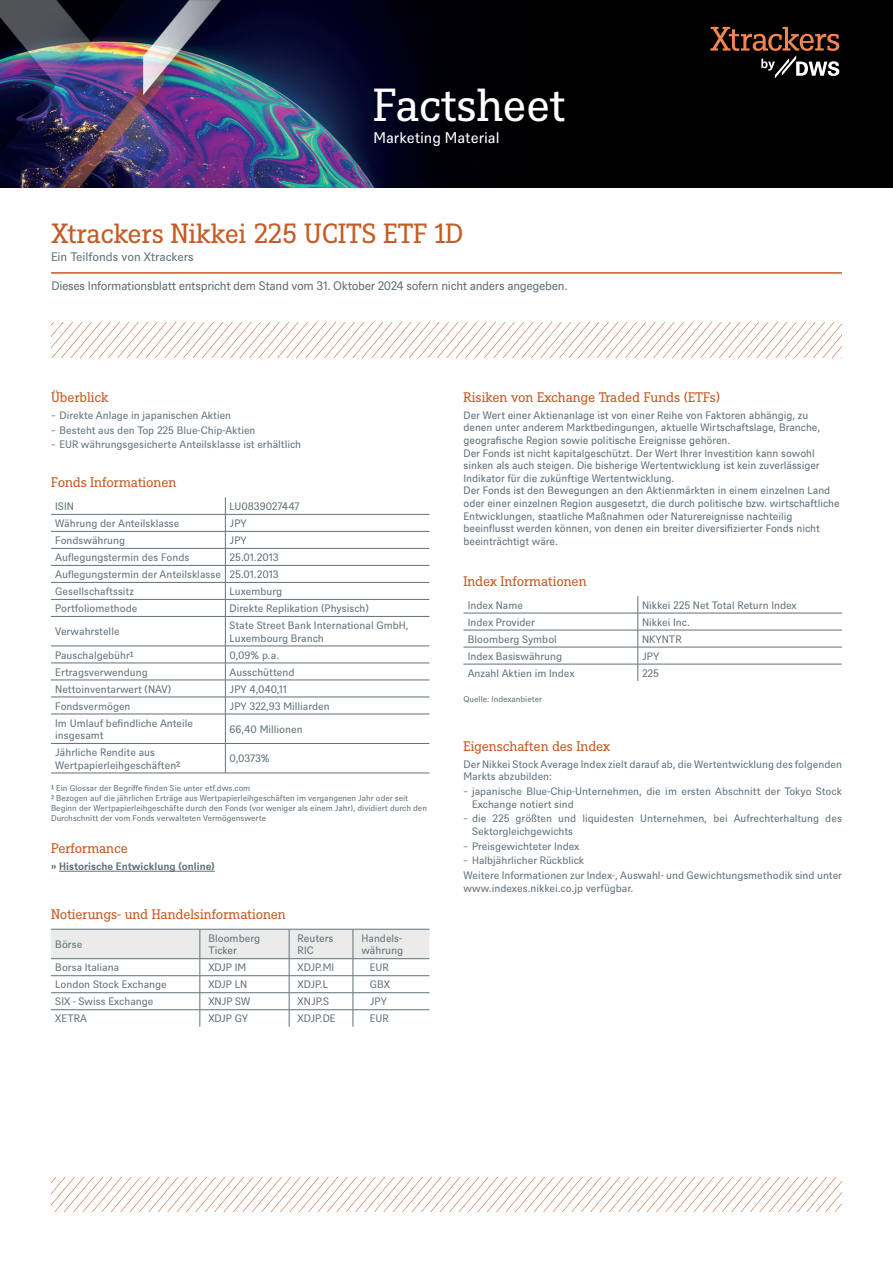
<style>
.page{position:relative;width:893px;height:1263px;background:#fff}
.page>*{position:absolute;margin:0;border:0;box-sizing:border-box;transform-origin:0 0}
.t1{font:45px "DWS Slab";letter-spacing:-.01em;color:#fff}
.t2{font:27px "DWS Slab";color:#c55c26}
.t3{font:15px "DWS Sans";color:#fff}
.t4{font:13.5px "DWS Slab";letter-spacing:-.01em;color:#c55c26}
.t5{font:12px "DWS Sans TT";letter-spacing:-.025em;color:#627179}
.t6{font:12px "DWS Sans";color:#627179}
.t7{font:10.5px/12.6px "DWS Sans";color:#627179}
.t8{font:10.5px/12.6px "DWS Sans TT";letter-spacing:-.005em;color:#627179}
.t9{font:700 10.5px "DWS Sans";color:#627179}
.t10{font:8.25px/9.9px "DWS Sans";color:#627179}
</style>
<div class="page">
<hr style="left:59px;top:871px;width:156px;height:1px;background:#627179">
<hr style="left:51px;top:514px;width:174px;height:1px;background:#627179">
<hr style="left:225px;top:514px;width:204px;height:1px;background:#627179">
<hr style="left:51px;top:531px;width:174px;height:1px;background:#627179">
<hr style="left:225px;top:531px;width:204px;height:1px;background:#627179">
<hr style="left:51px;top:548px;width:174px;height:1px;background:#627179">
<hr style="left:225px;top:548px;width:204px;height:1px;background:#627179">
<hr style="left:51px;top:565px;width:174px;height:1px;background:#627179">
<hr style="left:225px;top:565px;width:204px;height:1px;background:#627179">
<hr style="left:51px;top:582px;width:174px;height:1px;background:#627179">
<hr style="left:225px;top:582px;width:204px;height:1px;background:#627179">
<hr style="left:51px;top:599px;width:174px;height:1px;background:#627179">
<hr style="left:225px;top:599px;width:204px;height:1px;background:#627179">
<hr style="left:51px;top:616px;width:174px;height:1px;background:#627179">
<hr style="left:225px;top:616px;width:204px;height:1px;background:#627179">
<hr style="left:51px;top:646px;width:174px;height:1px;background:#627179">
<hr style="left:225px;top:646px;width:204px;height:1px;background:#627179">
<hr style="left:51px;top:663px;width:174px;height:1px;background:#627179">
<hr style="left:225px;top:663px;width:204px;height:1px;background:#627179">
<hr style="left:51px;top:680px;width:174px;height:1px;background:#627179">
<hr style="left:51px;top:697px;width:174px;height:1px;background:#627179">
<hr style="left:51px;top:714px;width:174px;height:1px;background:#627179">
<hr style="left:51px;top:743px;width:174px;height:1px;background:#627179">
<hr style="left:51px;top:773px;width:174px;height:1px;background:#627179">
<hr style="left:225px;top:773px;width:204px;height:1px;background:#627179">
<hr style="left:225px;top:680px;width:204px;height:1px;background:#627179">
<hr style="left:225px;top:697px;width:204px;height:1px;background:#627179">
<hr style="left:225px;top:714px;width:204px;height:1px;background:#627179">
<hr style="left:225px;top:743px;width:204px;height:1px;background:#627179">
<svg style="left:225px;top:497px;width:1px;height:276px"></svg>
<svg style="left:51px;top:929px;width:378px;height:98px"></svg>
<hr style="left:463px;top:613px;width:175px;height:1px;background:#627179">
<hr style="left:638px;top:613px;width:204px;height:1px;background:#627179">
<hr style="left:463px;top:630px;width:175px;height:1px;background:#627179">
<hr style="left:638px;top:630px;width:204px;height:1px;background:#627179">
<hr style="left:463px;top:647px;width:175px;height:1px;background:#627179">
<hr style="left:638px;top:647px;width:204px;height:1px;background:#627179">
<hr style="left:463px;top:664px;width:175px;height:1px;background:#627179">
<hr style="left:638px;top:664px;width:204px;height:1px;background:#627179">
<svg style="left:638px;top:596px;width:1px;height:85px"></svg>
<hr style="left:51px;top:272px;width:791px;height:2px;background:#c55c26">
<svg style="left:52px;top:322px;width:790px;height:35px"></svg>
<img style="left:0;top:0;width:893px;height:188px">
<svg style="left:710px;top:27px;width:129px;height:51px;background:#3a2921"></svg>
<svg style="left:51px;top:1177px;width:791px;height:35px"></svg>
<h1 class="t1" style="left:373px;top:74px;width:193px">Factsheet</h1>
<h3 class="t3" style="left:373px;top:127px;width:128px">Marketing Material</h3>
<h2 class="t2" style="left:51px;top:215px;width:414px">Xtrackers Nikkei 225 UCITS ETF 1D</h2>
<p class="t6" style="left:51px;top:249px;width:144px">Ein Teilfonds von Xtrackers</p>
<p class="t5" style="left:51px;top:278px;width:518px">Dieses Informationsblatt entspricht dem Stand vom 31. Oktober 2024 sofern nicht anders angegeben.</p>
<p class="t4" style="left:51px;top:388px;width:59px">Überblick</p>
<p class="t7" style="left:51px;top:407px;width:252px;line-height:14.7px">̵ Direkte Anlage in japanischen Aktien<br>̵ Besteht aus den Top 225 Blue-Chip-Aktien<br>̵ EUR währungsgesicherte Anteilsklasse ist erhältlich</p>
<p class="t4" style="left:51px;top:473px;width:127px">Fonds Informationen</p>
<p class="t7" style="left:55px;top:499px;width:20px">ISIN</p>
<p class="t7" style="left:230px;top:499px;width:71px">LU0839027447</p>
<p class="t7" style="left:55px;top:516px;width:126px">Währung der Anteilsklasse</p>
<p class="t7" style="left:230px;top:516px;width:19px">JPY</p>
<p class="t7" style="left:55px;top:533px;width:71px">Fondswährung</p>
<p class="t7" style="left:230px;top:533px;width:19px">JPY</p>
<p class="t7" style="left:55px;top:550px;width:136px">Auflegungstermin des Fonds</p>
<p class="t7" style="left:55px;top:548px;width:225px;line-height:17px;text-align:justify;text-indent:174px">25.01.2013<br>Auflegungstermin der Anteilsklasse 25.01.2013<br>Gesellschaftssitz</p>
<p class="t7" style="left:230px;top:584px;width:54px">Luxemburg</p>
<p class="t7" style="left:55px;top:601px;width:84px">Portfoliomethode</p>
<p class="t7" style="left:230px;top:601px;width:141px">Direkte Replikation (Physisch)</p>
<p class="t7" style="left:55px;top:625px;width:66px">Verwahrstelle</p>
<p class="t7" style="left:230px;top:618px;width:181px">State Street Bank International GmbH,<br>Luxembourg Branch</p>
<p class="t7" style="left:55px;top:648px;width:80px">Pauschalgebühr¹</p>
<p class="t7" style="left:230px;top:648px;width:51px">0,09% p.a.</p>
<p class="t7" style="left:55px;top:665px;width:94px">Ertragsverwendung</p>
<p class="t7" style="left:230px;top:665px;width:66px">Ausschüttend</p>
<p class="t7" style="left:55px;top:682px;width:117px">Nettoinventarwert (NAV)</p>
<p class="t7" style="left:230px;top:682px;width:59px">JPY 4,040,11</p>
<p class="t7" style="left:55px;top:699px;width:77px">Fondsvermögen</p>
<p class="t7" style="left:230px;top:699px;width:102px">JPY 322,93 Milliarden</p>
<p class="t7" style="left:55px;top:716px;width:139px">Im Umlauf befindliche Anteile insgesamt</p>
<p class="t7" style="left:230px;top:722px;width:75px">66,40 Millionen</p>
<p class="t7" style="left:55px;top:745px;width:127px">Jährliche Rendite aus<br>Wertpapierleihgeschäften²</p>
<p class="t7" style="left:230px;top:752px;width:42px">0,0373%</p>
<p class="t10" style="left:51px;top:783px;width:377px">¹ Ein Glossar der Begriffe finden Sie unter etf.dws.com<br>² Bezogen auf die jährlichen Erträge aus Wertpapierleihgeschäften im vergangenen Jahr oder seit Beginn der Wertpapierleihgeschäfte durch den Fonds (vor weniger als einem Jahr), dividiert durch den Durchschnitt der vom Fonds verwalteten Vermögenswerte</p>
<p class="t4" style="left:51px;top:839px;width:78px">Performance</p>
<p class="t9" style="left:51px;top:859px;width:165px">» Historische Entwicklung (online)</p>
<p class="t4" style="left:51px;top:905px;width:236px">Notierungs- und Handelsinformationen</p>
<p class="t7" style="left:55px;top:937px;width:29px">Börse</p>
<p class="t7" style="left:208px;top:931px;width:53px">Bloomberg<br>Ticker</p>
<p class="t7" style="left:298px;top:931px;width:37px">Reuters<br>RIC</p>
<p class="t7" style="left:361px;top:931px;width:43px">Handels&shy;währung</p>
<p class="t7" style="left:55px;top:961px;width:66px">Borsa Italiana</p>
<p class="t7" style="left:208px;top:961px;width:39px">XDJP IM</p>
<p class="t7" style="left:298px;top:961px;width:38px">XDJP.MI</p>
<p class="t7" style="left:370px;top:961px;width:20px">EUR</p>
<p class="t7" style="left:55px;top:978px;width:113px">London Stock Exchange</p>
<p class="t7" style="left:208px;top:978px;width:41px">XDJP LN</p>
<p class="t7" style="left:298px;top:978px;width:32px">XDJP.L</p>
<p class="t7" style="left:370px;top:978px;width:22px">GBX</p>
<p class="t7" style="left:55px;top:995px;width:100px">SIX - Swiss Exchange</p>
<p class="t7" style="left:208px;top:995px;width:44px">XNJP SW</p>
<p class="t7" style="left:298px;top:995px;width:33px">XNJP.S</p>
<p class="t7" style="left:370px;top:995px;width:19px">JPY</p>
<p class="t7" style="left:55px;top:1012px;width:33px">XETRA</p>
<p class="t7" style="left:208px;top:1012px;width:41px">XDJP GY</p>
<p class="t7" style="left:298px;top:1012px;width:40px">XDJP.DE</p>
<p class="t7" style="left:370px;top:1012px;width:20px">EUR</p>
<p class="t4" style="left:463px;top:388px;width:258px">Risiken von Exchange Traded Funds (ETFs)</p>
<p class="t8" style="left:463px;top:408px;width:378px">Der Wert einer Aktienanlage ist von einer Reihe von Faktoren abhängig, zu denen unter anderem Marktbedingungen, aktuelle Wirtschaftslage, Branche, geografische Region sowie politische Ereignisse gehören.<br>Der Fonds ist nicht kapitalgeschützt. Der Wert Ihrer Investition kann sowohl sinken als auch steigen. Die bisherige Wertentwicklung ist kein zuverlässiger Indikator für die zukünftige Wertentwicklung.<br>Der Fonds ist den Bewegungen an den Aktienmärkten in einem einzelnen Land oder einer einzelnen Region ausgesetzt, die durch politische bzw. wirtschaftliche Entwicklungen, staatliche Maßnahmen oder Naturereignisse nachteilig beeinflusst werden können, von denen ein breiter diversifizierter Fonds nicht beeinträchtigt wäre.</p>
<p class="t4" style="left:463px;top:572px;width:125px">Index Informationen</p>
<p class="t7" style="left:468px;top:598px;width:57px">Index Name</p>
<p class="t7" style="left:642px;top:598px;width:156px">Nikkei 225 Net Total Return Index</p>
<p class="t7" style="left:468px;top:615px;width:69px">Index Provider</p>
<p class="t7" style="left:642px;top:615px;width:50px">Nikkei Inc.</p>
<p class="t7" style="left:468px;top:632px;width:91px">Bloomberg Symbol</p>
<p class="t7" style="left:642px;top:632px;width:41px">NKYNTR</p>
<p class="t7" style="left:468px;top:649px;width:96px">Index Basiswährung</p>
<p class="t7" style="left:642px;top:649px;width:19px">JPY</p>
<p class="t7" style="left:468px;top:666px;width:108px">Anzahl Aktien im Index</p>
<p class="t7" style="left:642px;top:666px;width:19px">225</p>
<p class="t10" style="left:463px;top:693px;width:80px">Quelle: Indexanbieter</p>
<p class="t4" style="left:463px;top:737px;width:148px">Eigenschaften des Index</p>
<p class="t7" style="left:463px;top:757px;width:380px">Der Nikkei Stock Average Index zielt darauf ab, die Wertentwicklung des folgenden<br>Markts abzubilden:</p>
<p class="t7" style="left:472px;top:784px;width:372px;text-indent:-9px">̵ japanische Blue-Chip-Unternehmen, die im ersten Abschnitt der Tokyo Stock<br>Exchange notiert sind</p>
<p class="t7" style="left:472px;top:812px;width:371px;text-indent:-9px">̵ die 225 größten und liquidesten Unternehmen, bei Aufrechterhaltung des<br>Sektorgleichgewichts</p>
<p class="t7" style="left:463px;top:838px;width:380px;line-height:14.7px">̵ Preisgewichteter Index<br>̵ Halbjährlicher Rückblick<br>Weitere Informationen zur Index-, Auswahl- und Gewichtungsmethodik sind unter</p>
<p class="t7" style="left:463px;top:881px;width:171px">www.indexes.nikkei.co.jp verfügbar.</p>
</div>
